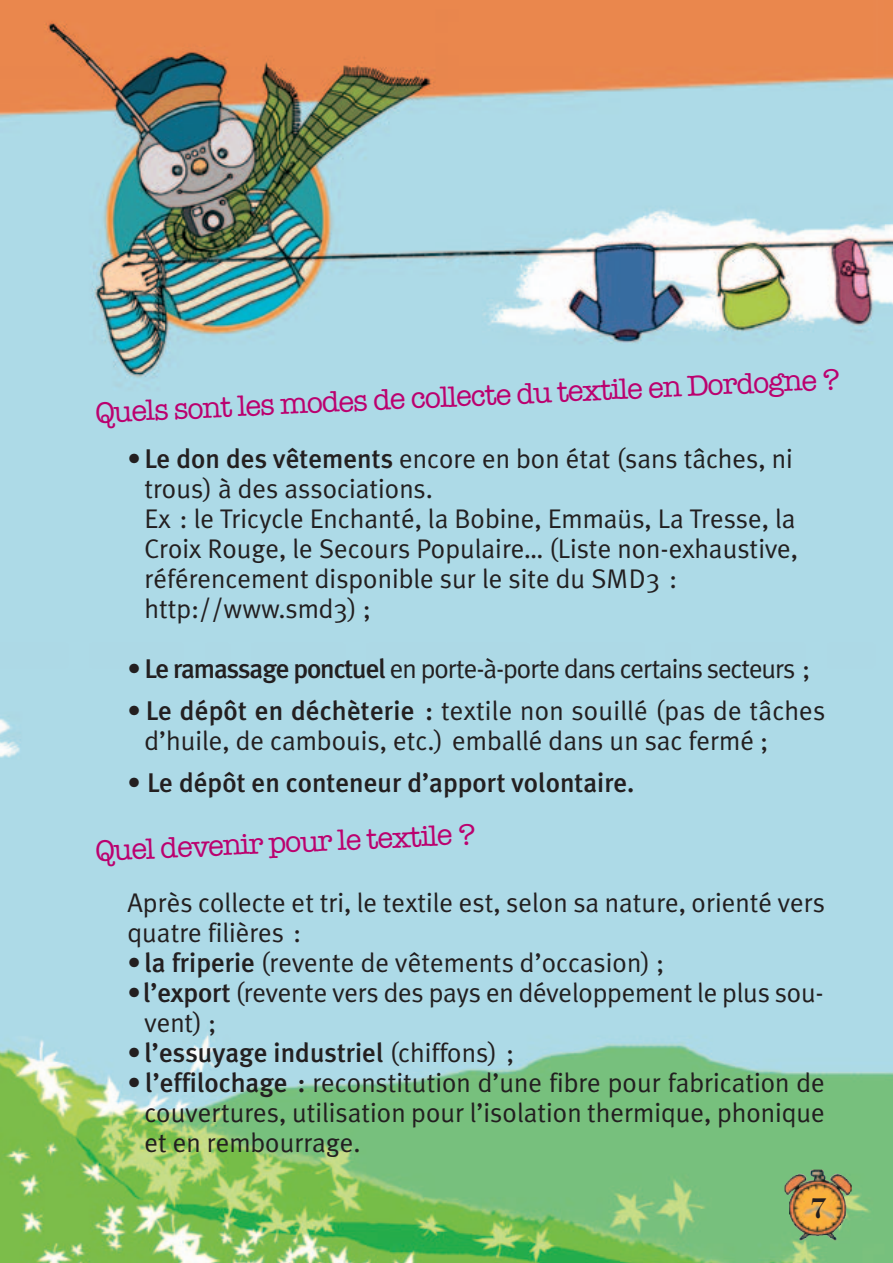
<style>
.page{position:relative;width:893px;height:1263px;background:#fff}
.page>*{position:absolute;margin:0;border:0;box-sizing:border-box;transform-origin:0 0}
.t1{font:30px "American Typewriter";color:#bb016f}
.t2{font:30px "Bodoni Svty Two ITCTT Bold";color:#231f20}
.t3{font:27px/30px "Meta Plus Normal";color:#231f20}
.t4{font:500 27px "Meta Plus";color:#231f20}
.t5{font:27px "Meta Plus Normal";letter-spacing:-.04em;color:#231f20}
.s1{font-family:"Meta Plus";font-weight:700}
.s2{font-family:"Meta Plus";font-weight:500}
.s3{font-family:"Meta Plus Normal";font-weight:400}
</style>
<div class="page">
<img style="left:0;top:0;width:893px;height:1263px">
<img style="left:784px;top:1169px;width:68px;height:71px">
<p class="t1" style="left:95px;top:398px;width:747px;rotate:-3deg">Quels sont les modes de collecte du textile en Dordogne ?</p>
<p class="t3" style="left:144px;top:443px;width:655px;text-indent:-17px"><span class="s1">•</span><span class="s2">Le don des vêtements</span> encore en bon état (sans tâches, ni trous) à des associations.<br>Ex : le Tricycle Enchanté, la Bobine, Emmaüs, La Tresse, la Croix Rouge, le Secours Populaire… (Liste non-exhaustive, référencement disponible sur le site du SMD3 : http://www.smd3) ;</p>
<p class="t5" style="left:128px;top:653px;width:684px"><span class="s1">•</span> <span class="s2">Le ramassage ponctuel</span> en porte-à-porte dans certains secteurs ;</p>
<p class="t3" style="left:144px;top:695px;width:682px;text-indent:-17px"><span class="s1">•</span> <span class="s2">Le dépôt en déchèterie :</span> textile non souillé (pas de tâches d’huile, de cambouis, etc.) emballé dans un sac fermé ;</p>
<p class="t4" style="left:128px;top:767px;width:508px">• Le dépôt en conteneur d’apport volontaire.</p>
<p class="t1" style="left:95px;top:835px;width:382px;rotate:-3deg">Quel devenir pour le textile ?</p>
<p class="t3" style="left:128px;top:888px;width:699px">Après collecte et tri, le textile est, selon sa nature, orienté vers quatre filières :</p>
<p class="t3" style="left:128px;top:948px;width:538px">•<span class="s2">la friperie</span> (revente de vêtements d’occasion) ;</p>
<p class="t3" style="left:144px;top:978px;width:681px;text-indent:-17px"><span class="s1">•</span><span class="s2">l’export</span> (revente vers des pays en développement le plus sou&shy;vent) ;</p>
<p class="t4" style="left:128px;top:1037px;width:388px"><span class="s3">•</span>l’essuyage industriel <span class="s3">(chiffons) ;</span></p>
<p class="t3" style="left:144px;top:1068px;width:682px;text-align:justify;text-indent:-17px"><span class="s1">•</span> <span class="s2">l’effilochage :</span> reconstitution d’une fibre pour fabrication de couvertures, utilisation pour l’isolation thermique, phonique et en rembourrage.</p>
<p class="t2" style="left:810px;top:1191px;width:18px">7</p>
</div>
